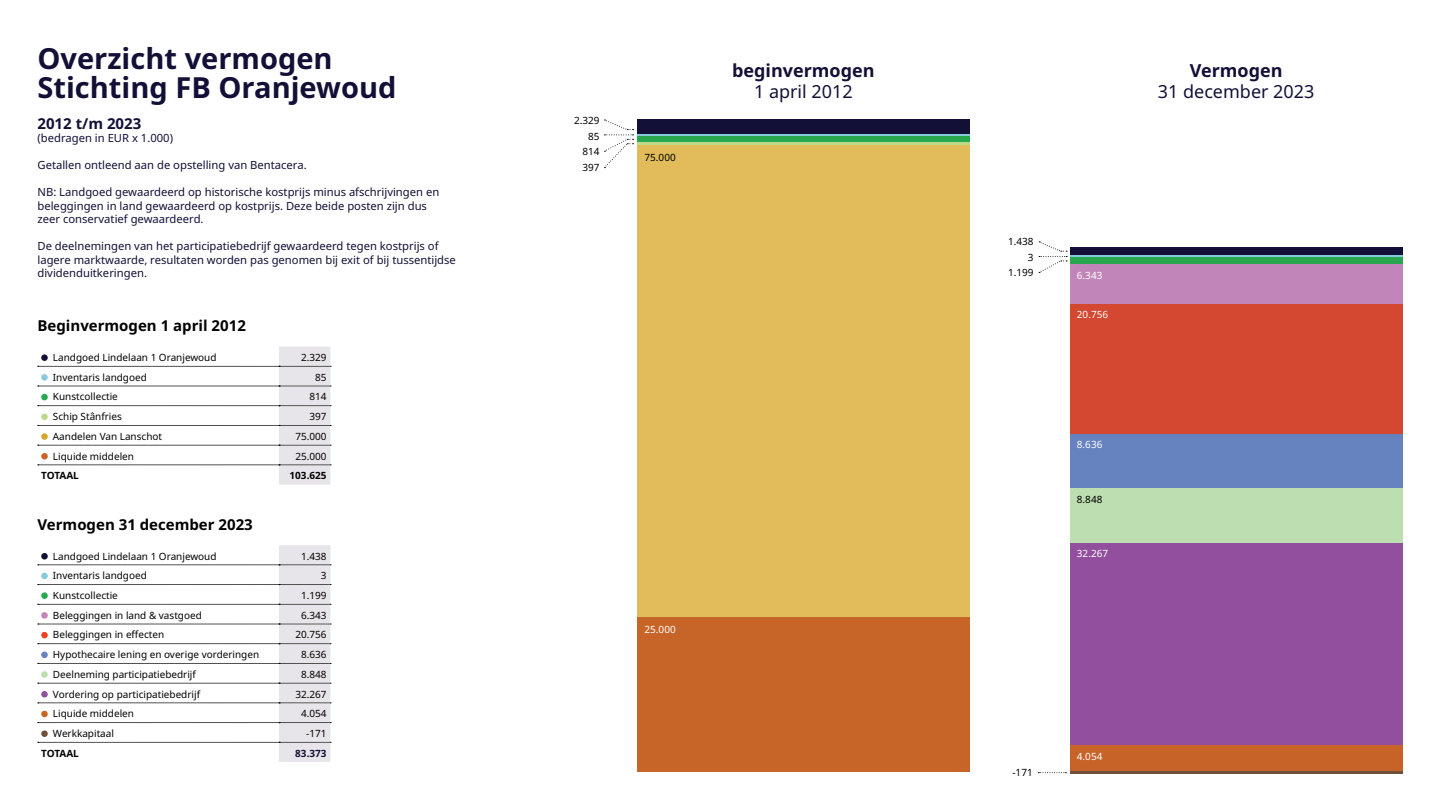
<style>
.page{position:relative;width:1440px;height:810px;background:#fff}
.page>*{position:absolute;margin:0;border:0;box-sizing:border-box;transform-origin:0 0}
.t1{font:700 29.03px/29px "Noto Sans";color:#131037}
.t2{font:18px "Noto Sans";color:#131037}
.t3{font:700 18px "Noto Sans";color:#131037}
.t4{font:700 15px "Noto Sans";color:#000}
.t5{font:700 15px "Noto Sans";color:#131037}
.t6{font:11.25px/13.5px "Noto Sans";color:#131037}
.t7{font:9.98px "Noto Sans";color:#000}
.t8{font:9.98px "Noto Sans";color:#fff}
.t9{font:700 9.98px "Noto Sans";color:#000}
.t10{font:700 9.98px "Noto Sans";color:#131037}
</style>
<div class="page">
<div style="left:1070px;top:247px;width:332px;height:9px;background:#120f38"></div>
<hr style="left:1070px;top:256px;width:332px;height:1px;background:#87c9db">
<div style="left:1070px;top:257px;width:332px;height:8px;background:#29a64f"></div>
<div style="left:1070px;top:265px;width:332px;height:39px;background:#c285ba"></div>
<div style="left:1070px;top:304px;width:332px;height:130px;background:#d44730"></div>
<div style="left:1070px;top:434px;width:332px;height:54px;background:#6682bf"></div>
<div style="left:1070px;top:488px;width:332px;height:56px;background:#bddeb0"></div>
<div style="left:1070px;top:544px;width:332px;height:201px;background:#914f9e"></div>
<div style="left:1070px;top:745px;width:332px;height:26px;background:#c76329"></div>
<hr style="left:1070px;top:771px;width:332px;height:3px;background:#704f3b">
<svg style="left:38px;top:545px;width:293px;height:217px"></svg>
<div style="left:41px;top:553px;width:7px;height:7px;background:#131037;border-radius:50%"></div>
<div style="left:41px;top:573px;width:7px;height:6px;background:#87cadb;border-radius:50%"></div>
<div style="left:41px;top:592px;width:7px;height:7px;background:#24a94f;border-radius:50%"></div>
<div style="left:41px;top:612px;width:7px;height:7px;background:#c384b9;border-radius:50%"></div>
<div style="left:41px;top:632px;width:7px;height:6px;background:#e84425;border-radius:50%"></div>
<div style="left:41px;top:652px;width:7px;height:6px;background:#6582c1;border-radius:50%"></div>
<div style="left:41px;top:671px;width:7px;height:7px;background:#bddeae;border-radius:50%"></div>
<div style="left:41px;top:691px;width:7px;height:7px;background:#914f9f;border-radius:50%"></div>
<div style="left:41px;top:711px;width:7px;height:6px;background:#c76428;border-radius:50%"></div>
<div style="left:41px;top:730px;width:7px;height:7px;background:#71503a;border-radius:50%"></div>
<svg style="left:38px;top:347px;width:293px;height:138px"></svg>
<div style="left:41px;top:354px;width:7px;height:7px;background:#131037;border-radius:50%"></div>
<div style="left:41px;top:374px;width:7px;height:7px;background:#87cadb;border-radius:50%"></div>
<div style="left:41px;top:394px;width:7px;height:6px;background:#28a74e;border-radius:50%"></div>
<div style="left:41px;top:414px;width:7px;height:6px;background:#bcda89;border-radius:50%"></div>
<svg style="left:41px;top:433px;width:7px;height:7px"></svg>
<div style="left:41px;top:453px;width:7px;height:7px;background:#c76428;border-radius:50%"></div>
<div style="left:637px;top:615px;width:333px;height:157px;background:#c76428"></div>
<div style="left:637px;top:145px;width:333px;height:472px;background:#e2bc5b"></div>
<hr style="left:637px;top:142px;width:333px;height:3px;background:#bcda89">
<div style="left:637px;top:136px;width:333px;height:6px;background:#28a74e"></div>
<hr style="left:637px;top:134px;width:333px;height:2px;background:#87cadb">
<div style="left:637px;top:119px;width:333px;height:15px;background:#131037"></div>
<svg style="left:1038px;top:772px;width:28px;height:1px"></svg>
<svg style="left:1039px;top:242px;width:28px;height:31px"></svg>
<svg style="left:604px;top:120px;width:30px;height:48px"></svg>
<h1 class="t1" style="left:38px;top:44px;width:361px">Overzicht vermogen<br>Stichting FB Oranjewoud</h1>
<h3 class="t5" style="left:38px;top:113px;width:105px">2012 t/m 2023</h3>
<p class="t6" style="left:38px;top:132px;width:137px">(bedragen in EUR x 1.000)</p>
<p class="t6" style="left:38px;top:159px;width:271px">Getallen ontleend aan de opstelling van Bentacera.</p>
<p class="t6" style="left:38px;top:186px;width:403px">NB: Landgoed gewaardeerd op historische kostprijs minus afschrijvingen en beleggingen in land gewaardeerd op kostprijs. Deze beide posten zijn dus zeer conservatief gewaardeerd.</p>
<p class="t6" style="left:38px;top:240px;width:420px">De deelnemingen van het participatiebedrijf gewaardeerd tegen kostprijs of lagere marktwaarde, resultaten worden pas genomen bij exit of bij tussentijdse dividenduitkeringen.</p>
<h3 class="t4" style="left:38px;top:315px;width:210px">Beginvermogen 1 april 2012</h3>
<p class="t7" style="left:53px;top:350px;width:165px">Landgoed Lindelaan 1 Oranjewoud</p>
<p class="t7" style="left:301px;top:350px;width:27px">2.329</p>
<p class="t7" style="left:53px;top:370px;width:95px">Inventaris landgoed</p>
<p class="t7" style="left:315px;top:370px;width:13px">85</p>
<p class="t7" style="left:53px;top:390px;width:66px">Kunstcollectie</p>
<p class="t7" style="left:310px;top:390px;width:19px">814</p>
<p class="t7" style="left:53px;top:409px;width:71px">Schip Stânfries</p>
<p class="t7" style="left:310px;top:409px;width:19px">397</p>
<p class="t7" style="left:53px;top:429px;width:111px">Aandelen Van Lanschot</p>
<p class="t7" style="left:295px;top:429px;width:33px">75.000</p>
<p class="t7" style="left:53px;top:449px;width:83px">Liquide middelen</p>
<p class="t7" style="left:295px;top:449px;width:33px">25.000</p>
<p class="t9" style="left:41px;top:469px;width:39px">TOTAAL</p>
<p class="t9" style="left:290px;top:469px;width:39px">103.625</p>
<h3 class="t4" style="left:38px;top:514px;width:217px">Vermogen 31 december 2023</h3>
<p class="t7" style="left:53px;top:549px;width:165px">Landgoed Lindelaan 1 Oranjewoud</p>
<p class="t7" style="left:301px;top:549px;width:27px">1.438</p>
<p class="t7" style="left:53px;top:569px;width:95px">Inventaris landgoed</p>
<p class="t7" style="left:321px;top:569px;width:7px">3</p>
<p class="t7" style="left:53px;top:588px;width:66px">Kunstcollectie</p>
<p class="t7" style="left:301px;top:588px;width:27px">1.199</p>
<p class="t7" style="left:53px;top:608px;width:150px">Beleggingen in land &amp; vastgoed</p>
<p class="t7" style="left:301px;top:608px;width:27px">6.343</p>
<p class="t7" style="left:53px;top:628px;width:113px">Beleggingen in effecten</p>
<p class="t7" style="left:295px;top:628px;width:33px">20.756</p>
<p class="t7" style="left:53px;top:647px;width:208px">Hypothecaire lening en overige vorderingen</p>
<p class="t7" style="left:301px;top:647px;width:27px">8.636</p>
<p class="t7" style="left:53px;top:667px;width:145px">Deelneming participatiebedrijf</p>
<p class="t7" style="left:301px;top:667px;width:27px">8.848</p>
<p class="t7" style="left:53px;top:687px;width:149px">Vordering op participatiebedrijf</p>
<p class="t7" style="left:295px;top:687px;width:33px">32.267</p>
<p class="t7" style="left:53px;top:707px;width:83px">Liquide middelen</p>
<p class="t7" style="left:301px;top:707px;width:27px">4.054</p>
<p class="t7" style="left:53px;top:726px;width:63px">Werkkapitaal</p>
<p class="t7" style="left:306px;top:726px;width:22px">-171</p>
<p class="t9" style="left:41px;top:746px;width:39px">TOTAAL</p>
<p class="t10" style="left:295px;top:746px;width:33px">83.373</p>
<p class="t7" style="left:574px;top:113px;width:27px">2.329</p>
<p class="t7" style="left:588px;top:129px;width:13px">85</p>
<p class="t7" style="left:582px;top:145px;width:19px">814</p>
<p class="t7" style="left:582px;top:160px;width:19px">397</p>
<p class="t7" style="left:645px;top:150px;width:33px">75.000</p>
<h2 class="t3" style="left:732px;top:57px;width:144px">beginvermogen</h2>
<h2 class="t2" style="left:754px;top:78px;width:100px">1 april 2012</h2>
<p class="t8" style="left:645px;top:623px;width:33px">25.000</p>
<h2 class="t3" style="left:1190px;top:57px;width:94px">Vermogen</h2>
<h2 class="t2" style="left:1158px;top:78px;width:158px">31 december 2023</h2>
<p class="t7" style="left:1008px;top:234px;width:27px">1.438</p>
<p class="t7" style="left:1028px;top:250px;width:7px">3</p>
<p class="t7" style="left:1008px;top:266px;width:27px">1.199</p>
<p class="t8" style="left:1077px;top:268px;width:27px">6.343</p>
<p class="t8" style="left:1077px;top:308px;width:33px">20.756</p>
<p class="t8" style="left:1077px;top:438px;width:27px">8.636</p>
<p class="t7" style="left:1077px;top:492px;width:27px">8.848</p>
<p class="t8" style="left:1077px;top:546px;width:33px">32.267</p>
<p class="t7" style="left:1012px;top:766px;width:22px">-171</p>
<p class="t8" style="left:1077px;top:749px;width:27px">4.054</p>
</div>
